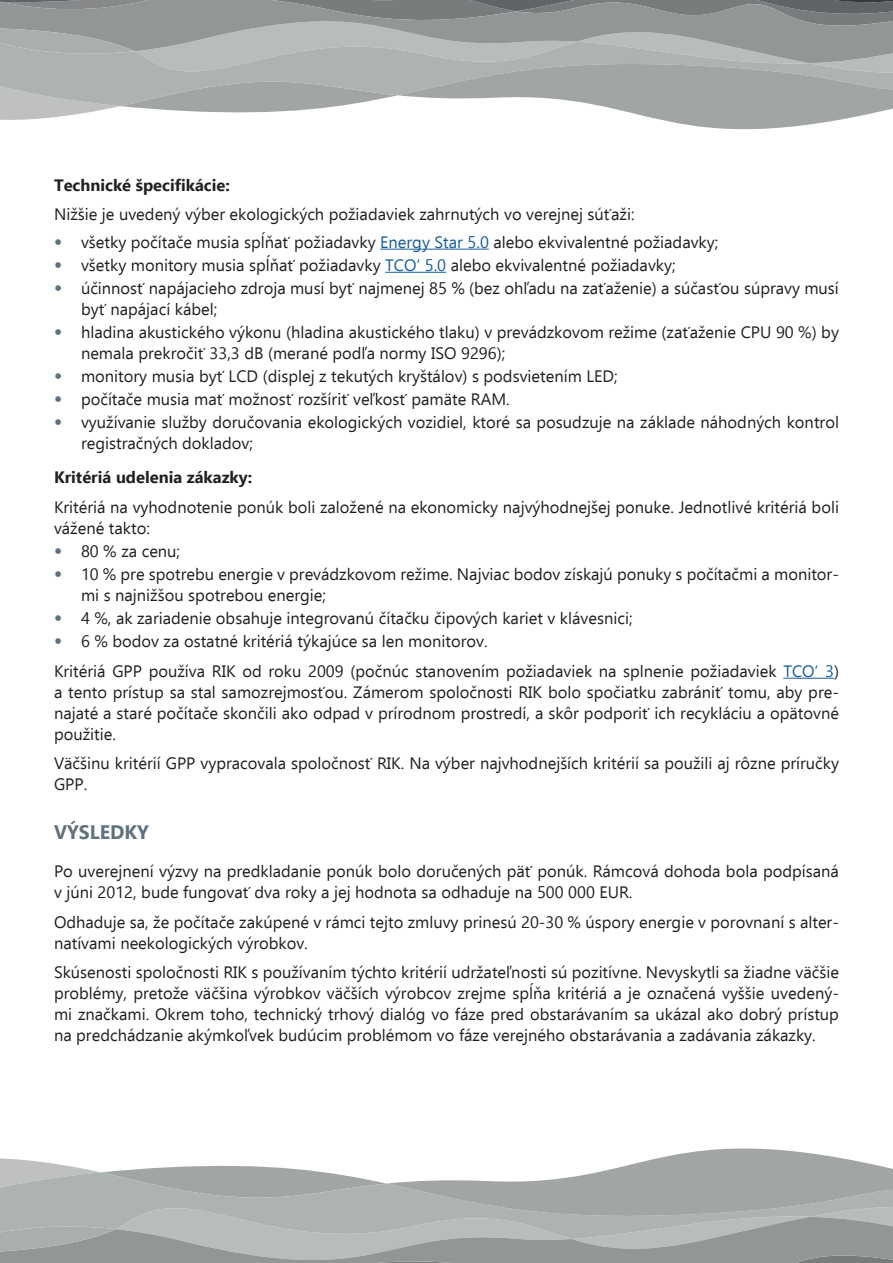
<style>
.page{position:relative;width:893px;height:1263px;background:#fff}
.page>*{position:absolute;margin:0;border:0;box-sizing:border-box;transform-origin:0 0}
.bold_H2{font:700 19.5px "Ebrima";color:#5d717e}
.text{font:16.5px/21px "Ebrima";color:#231f20}
.odrazky_vacsie{font:16.5px/21px "Ebrima";color:#231f20}
.text_bold{font:700 16.5px "Ebrima";color:#231f20}
.s1{font-family:"Bodoni Poster";color:#5d717e}
.s2{color:#175d9e}
</style>
<div class="page">
<svg style="left:0;top:0;width:893px;height:130px;background:#adb1b1"></svg>
<svg style="left:0;top:1148px;width:893px;height:115px"></svg>
<hr style="left:380px;top:249px;width:109px;height:1px;background:#175d9e">
<hr style="left:385px;top:272px;width:61px;height:1px;background:#175d9e">
<hr style="left:783px;top:678px;width:51px;height:1px;background:#175d9e">
<p class="text_bold" style="left:54px;top:172px;width:177px">Technické špecifikácie:</p>
<p class="text" style="left:54px;top:203px;width:582px">Nižšie je uvedený výber ekologických požiadaviek zahrnutých vo verejnej súťaži:</p>
<p class="odrazky_vacsie" style="left:54px;top:231px;width:666px"><span class="s1">•</span> všetky počítače musia spĺňať požiadavky <span class="s2">Energy Star 5.0</span> alebo ekvivalentné požiadavky;</p>
<p class="odrazky_vacsie" style="left:54px;top:254px;width:623px"><span class="s1">•</span> všetky monitory musia spĺňať požiadavky <span class="s2">TCO‘ 5.0</span> alebo ekvivalentné požiadavky;</p>
<p class="odrazky_vacsie" style="left:81px;top:277px;width:759px;text-indent:-27px"><span class="s1">•</span> účinnosť napájacieho zdroja musí byť najmenej 85 % (bez ohľadu na zaťaženie) a súčasťou súpravy musí byť napájací kábel;</p>
<p class="odrazky_vacsie" style="left:81px;top:321px;width:759px;text-indent:-27px"><span class="s1">•</span> hladina akustického výkonu (hladina akustického tlaku) v prevádzkovom režime (zaťaženie CPU 90 %) by nemala prekročiť 33,3 dB (merané podľa normy ISO 9296);</p>
<p class="odrazky_vacsie" style="left:54px;top:365px;width:565px"><span class="s1">•</span> monitory musia byť LCD (displej z tekutých kryštálov) s podsvietením LED;</p>
<p class="odrazky_vacsie" style="left:54px;top:388px;width:457px"><span class="s1">•</span> počítače musia mať možnosť rozšíriť veľkosť pamäte RAM.</p>
<p class="odrazky_vacsie" style="left:81px;top:412px;width:759px;text-indent:-27px"><span class="s1">•</span> využívanie služby doručovania ekologických vozidiel, ktoré sa posudzuje na základe náhodných kontrol registračných dokladov;</p>
<p class="text_bold" style="left:54px;top:464px;width:200px">Kritériá udelenia zákazky:</p>
<p class="text" style="left:54px;top:496px;width:786px">Kritériá na vyhodnotenie ponúk boli založené na ekonomicky najvýhodnejšej ponuke. Jednotlivé kritériá boli vážené takto:</p>
<p class="odrazky_vacsie" style="left:54px;top:540px;width:128px"><span class="s1">•</span> 80 % za cenu;</p>
<p class="odrazky_vacsie" style="left:81px;top:563px;width:759px;text-indent:-27px"><span class="s1">•</span> 10 % pre spotrebu energie v prevádzkovom režime. Najviac bodov získajú ponuky s počítačmi a monitor&shy;mi s najnižšou spotrebou energie;</p>
<p class="odrazky_vacsie" style="left:54px;top:607px;width:580px"><span class="s1">•</span> 4 %, ak zariadenie obsahuje integrovanú čítačku čipových kariet v klávesnici;</p>
<p class="odrazky_vacsie" style="left:54px;top:630px;width:435px"><span class="s1">•</span> 6 % bodov za ostatné kritériá týkajúce sa len monitorov.</p>
<p class="text" style="left:54px;top:660px;width:786px;text-align:justify">Kritériá GPP používa RIK od roku 2009 (počnúc stanovením požiadaviek na splnenie požiadaviek <span class="s2">TCO‘ 3</span>) a tento prístup sa stal samozrejmosťou. Zámerom spoločnosti RIK bolo spočiatku zabrániť tomu, aby pre&shy;najaté a staré počítače skončili ako odpad v prírodnom prostredí, a skôr podporiť ich recykláciu a opätovné použitie.</p>
<p class="text" style="left:54px;top:752px;width:786px">Väčšinu kritérií GPP vypracovala spoločnosť RIK. Na výber najvhodnejších kritérií sa použili aj rôzne príručky<br>GPP.</p>
<h2 class="bold_H2" style="left:54px;top:817px;width:96px">VÝSLEDKY</h2>
<p class="text" style="left:54px;top:860px;width:786px">Po uverejnení výzvy na predkladanie ponúk bolo doručených päť ponúk. Rámcová dohoda bola podpísaná v júni 2012, bude fungovať dva roky a jej hodnota sa odhaduje na 500 000 EUR.</p>
<p class="text" style="left:54px;top:911px;width:786px">Odhaduje sa, že počítače zakúpené v rámci tejto zmluvy prinesú 20-30 % úspory energie v porovnaní s alter&shy;natívami neekologických výrobkov.</p>
<p class="text" style="left:54px;top:961px;width:786px;text-align:justify">Skúsenosti spoločnosti RIK s používaním týchto kritérií udržateľnosti sú pozitívne. Nevyskytli sa žiadne väčšie problémy, pretože väčšina výrobkov väčších výrobcov zrejme spĺňa kritériá a je označená vyššie uvedený&shy;mi značkami. Okrem toho, technický trhový dialóg vo fáze pred obstarávaním sa ukázal ako dobrý prístup na predchádzanie akýmkoľvek budúcim problémom vo fáze verejného obstarávania a zadávania zákazky.</p>
</div>
